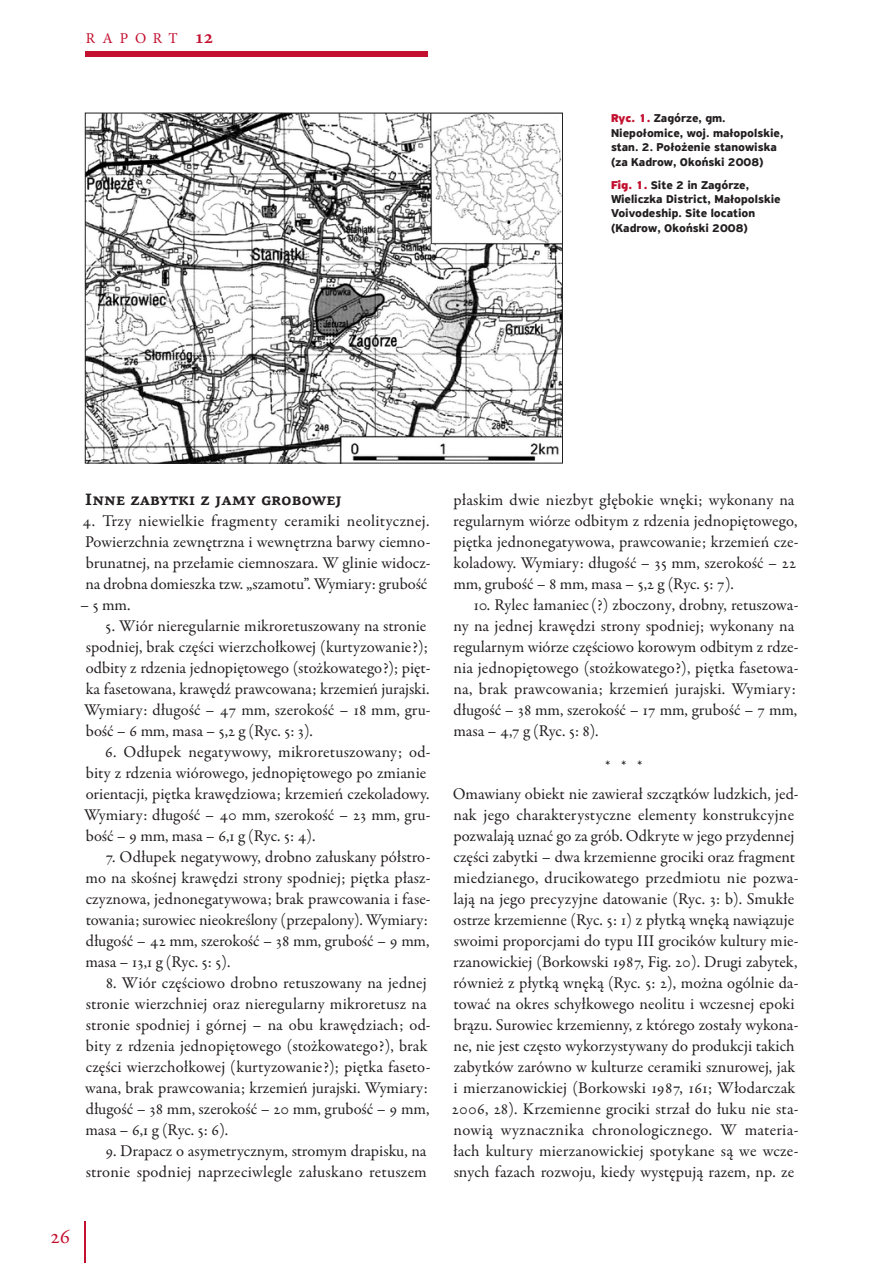
<style>
.page{position:relative;width:893px;height:1263px;background:#fff}
.page>*{position:absolute;margin:0;border:0;box-sizing:border-box;transform-origin:0 0}
.t1{font:21px "Adobe Garamond Pro";color:#c3102f}
.Styl_akapitowy_1{font:16.5px/21px "Garamond Premr Pro";letter-spacing:.005em;color:#231f20}
.Styl_akapitowy_1-2{font:700 16.5px "PF Agora Serif Pro";color:#231f20}
.t2{font:15px "Minion Pro";letter-spacing:.45em;color:#c3102f}
.No_Spacing{font:700 12px/14.4px "PF Highway Sans Pro";color:#231f20}
.s1{font-weight:600;font-size:19.5px}
.s2{font-weight:900;color:#c3102f}
</style>
<div class="page">
<hr style="left:85px;top:1221px;width:1px;height:42px;background:#c3102f">
<div style="left:85px;top:52px;width:342px;height:5px;background:#c3102f"></div>
<img style="left:87px;top:115px;width:474px;height:346px">
<p class="t2" style="left:86px;top:28px;width:129px">RAPORT <span class="s1">12</span></p>
<p class="No_Spacing" style="left:611px;top:112px;width:174px"><span class="s2">Ryc. 1.</span> Zagórze, gm.<br>Niepołomice, woj. małopolskie, stan. 2. Położenie stanowiska (za Kadrow, Okoński 2008)</p>
<p class="No_Spacing" style="left:611px;top:178px;width:171px"><span class="s2">Fig. 1.</span> Site 2 in Zagórze,<br>Wieliczka District, Małopolskie<br>Voivodeship. Site location (Kadrow, Okoński 2008)</p>
<p class="Styl_akapitowy_1-2" style="left:85px;top:489px;width:259px">Inne zabytki z jamy grobowej</p>
<p class="Styl_akapitowy_1" style="left:82px;top:511px;width:350px;text-align:justify">4. Trzy niewielkie fragmenty ceramiki neolitycznej.<br>Powierzchnia zewnętrzna i wewnętrzna barwy ciemno&shy;brunatnej, na przełamie ciemnoszara. W glinie widocz&shy;na drobna domieszka tzw. „szamotu”. Wymiary: grubość</p>
<p class="Styl_akapitowy_1" style="left:80px;top:595px;width:52px">– 5 mm.</p>
<p class="Styl_akapitowy_1" style="left:84px;top:616px;width:348px;text-indent:21px">5. Wiór nieregularnie mikroretuszowany na stronie spodniej, brak części wierzchołkowej (kurtyzowanie?); odbity z rdzenia jednopiętowego (stożkowatego?); pięt&shy;ka fasetowana, krawędź prawcowana; krzemień jurajski.<br>Wymiary: długość – 47 mm, szerokość – 18 mm, gru&shy;bość – 6 mm, masa – 5,2 g (Ryc. 5: 3).</p>
<p class="Styl_akapitowy_1" style="left:84px;top:742px;width:348px;text-indent:21px">6. Odłupek negatywowy, mikroretuszowany; od&shy;bity z rdzenia wiórowego, jednopiętowego po zmianie orientacji, piętka krawędziowa; krzemień czekoladowy.<br>Wymiary: długość – 40 mm, szerokość – 23 mm, gru&shy;bość – 9 mm, masa – 6,1 g (Ryc. 5: 4).</p>
<p class="Styl_akapitowy_1" style="left:86px;top:847px;width:347px;text-indent:20px">7. Odłupek negatywowy, drobno załuskany półstro&shy;mo na skośnej krawędzi strony spodniej; piętka płasz&shy;czyznowa, jednonegatywowa; brak prawcowania i fase&shy;towania; surowiec nieokreślony (przepalony). Wymiary: długość – 42 mm, szerokość – 38 mm, grubość – 9 mm, masa – 13,1 g (Ryc. 5: 5).</p>
<p class="Styl_akapitowy_1" style="left:85px;top:973px;width:347px;text-indent:21px">8. Wiór częściowo drobno retuszowany na jednej stronie wierzchniej oraz nieregularny mikroretusz na stronie spodniej i górnej – na obu krawędziach; od&shy;bity z rdzenia jednopiętowego (stożkowatego?), brak części wierzchołkowej (kurtyzowanie?); piętka faseto&shy;wana, brak prawcowania; krzemień jurajski. Wymiary: długość – 38 mm, szerokość – 20 mm, grubość – 9 mm, masa – 6,1 g (Ryc. 5: 6).</p>
<p class="Styl_akapitowy_1" style="left:86px;top:1141px;width:342px;text-align:right">9. Drapacz o asymetrycznym, stromym drapisku, na stronie spodniej naprzeciwlegle załuskano retuszem</p>
<p class="t1" style="left:50px;top:1224px;width:21px">26</p>
<p class="Styl_akapitowy_1" style="left:453px;top:490px;width:347px">płaskim dwie niezbyt głębokie wnęki; wykonany na regularnym wiórze odbitym z rdzenia jednopiętowego, piętka jednonegatywowa, prawcowanie; krzemień cze&shy;koladowy. Wymiary: długość – 35 mm, szerokość – 22 mm, grubość – 8 mm, masa – 5,2 g (Ryc. 5: 7).</p>
<p class="Styl_akapitowy_1" style="left:453px;top:595px;width:347px;text-indent:20px">10. Rylec łamaniec (?) zboczony, drobny, retuszowa&shy;ny na jednej krawędzi strony spodniej; wykonany na regularnym wiórze częściowo korowym odbitym z rdze&shy;nia jednopiętowego (stożkowatego?), piętka fasetowa&shy;na, brak prawcowania; krzemień jurajski. Wymiary: długość – 38 mm, szerokość – 17 mm, grubość – 7 mm, masa – 4,7 g (Ryc. 5: 8).</p>
<p class="Styl_akapitowy_1" style="left:605px;top:755px;width:39px">***</p>
<p class="Styl_akapitowy_1" style="left:452px;top:784px;width:348px">Omawiany obiekt nie zawierał szczątków ludzkich, jed&shy;nak jego charakterystyczne elementy konstrukcyjne pozwalają uznać go za grób. Odkryte w jego przydennej części zabytki – dwa krzemienne grociki oraz fragment miedzianego, drucikowatego przedmiotu nie pozwa&shy;lają na jego precyzyjne datowanie (Ryc. 3: b). Smukłe ostrze krzemienne (Ryc. 5: 1) z płytką wnęką nawiązuje swoimi proporcjami do typu III grocików kultury mie&shy;rzanowickiej (Borkowski 1987, Fig. 20). Drugi zabytek, również z płytką wnęką (Ryc. 5: 2), można ogólnie da&shy;tować na okres schyłkowego neolitu i wczesnej epoki brązu. Surowiec krzemienny, z którego zostały wykona&shy;ne, nie jest często wykorzystywany do produkcji takich zabytków zarówno w kulturze ceramiki sznurowej, jak i mierzanowickiej (Borkowski 1987, 161; Włodarczak 2006, 28). Krzemienne grociki strzał do łuku nie sta&shy;nowią wyznacznika chronologicznego. W materia&shy;łach kultury mierzanowickiej spotykane są we wcze&shy;snych fazach rozwoju, kiedy występują razem, np. ze</p>
</div>
